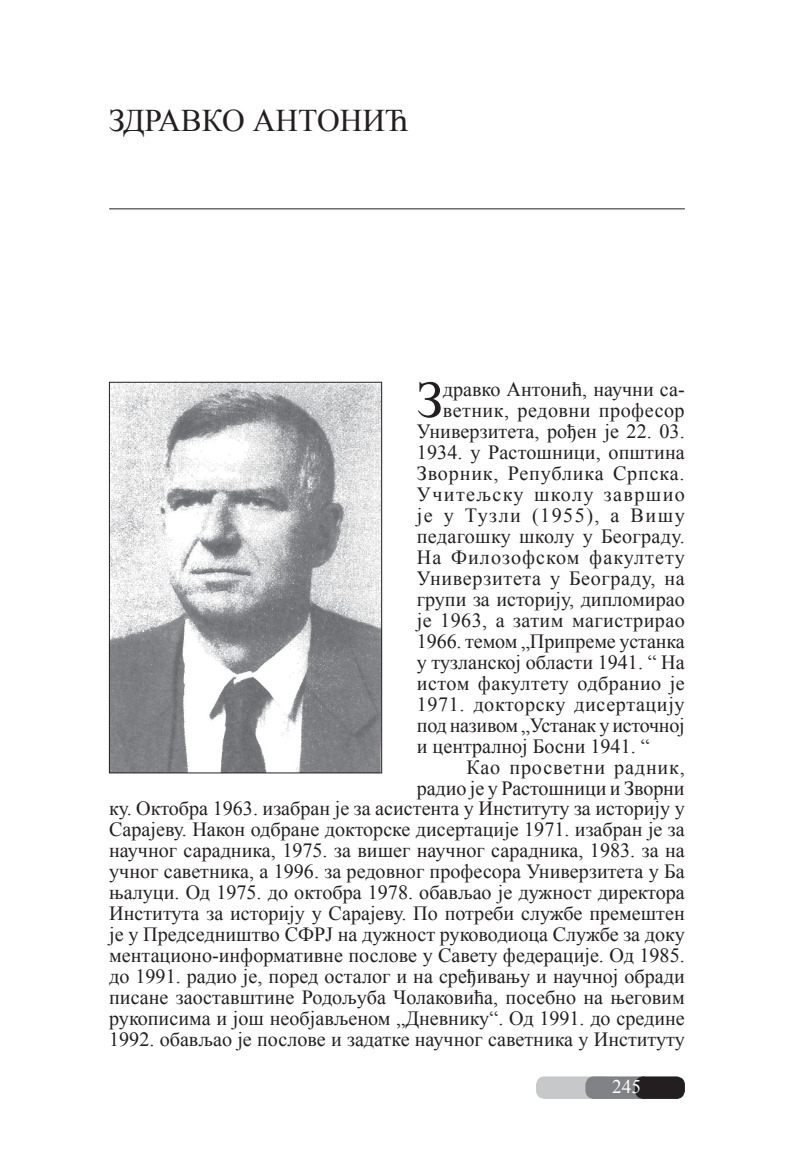
<style>
.page{position:relative;width:794px;height:1161px;background:#fff}
.page>*{position:absolute;margin:0;border:0;box-sizing:border-box;transform-origin:0 0}
.t1{font:51.8px "Times New Roman";color:#231f20}
.t2{font:31.5px "Times New Roman";color:#231f20}
.t3{font:20.12px/21px "Times New Roman";letter-spacing:.005em;color:#231f20;text-align:justify}
.t4{font:20.12px "Times New Roman";letter-spacing:.025em;color:#231f20}
.t5{font:20.12px "Times New Roman";letter-spacing:.04em;color:#231f20}
.t6{font:20.12px "Times New Roman";letter-spacing:-.015em;color:#231f20}
.t7{font:20.12px "Times New Roman";letter-spacing:.03em;color:#231f20}
.t8{font:20.12px "Times New Roman";letter-spacing:.035em;color:#231f20}
.t9{font:20.12px "Times New Roman";letter-spacing:.055em;color:#231f20}
.t10{font:20.12px "Times New Roman";letter-spacing:.065em;color:#231f20}
.t11{font:20.12px "Times New Roman";letter-spacing:.075em;color:#231f20}
.t12{font:19.25px "Times New Roman";color:#fff}
</style>
<div class="page">
<img style="left:111px;top:384px;width:269px;height:387px">
<div style="left:109px;top:382px;width:273px;height:391px;border:1px solid #231f20"></div>
<div style="left:536px;top:1077px;width:76px;height:21px;background:#c7c8ca;border-radius:8px"></div>
<div style="left:536px;top:1076px;width:77px;height:23px;border:1px solid #c7c8ca;border-radius:8px"></div>
<div style="left:586px;top:1077px;width:65px;height:21px;background:#808285;border-radius:8px"></div>
<div style="left:585px;top:1076px;width:66px;height:23px;border:1px solid #808285;border-radius:8px"></div>
<div style="left:635px;top:1077px;width:49px;height:21px;background:#231f20;border-radius:8px"></div>
<div style="left:635px;top:1076px;width:50px;height:23px;border:1px solid #231f20;border-radius:8px"></div>
<hr style="left:109px;top:208px;width:576px;height:1px;background:#231f20">
<h2 class="t2" style="left:109px;top:99px;width:301px">ЗДРАВКО АНТОНИЋ</h2>
<h1 class="t1" style="left:417px;top:365px;width:27px">З</h1>
<p class="t3" style="left:443px;top:378px;width:243px">дравко Антонић, научни са-</p>
<p class="t4" style="left:443px;top:397px;width:243px">ветник, редовни професор</p>
<p class="t3" style="left:417px;top:420px;width:269px">Универзитета, рођен је 22. 03.</p>
<p class="t3" style="left:417px;top:441px;width:269px">1934. у Растошници, oпштина</p>
<p class="t5" style="left:417px;top:460px;width:269px">Зворник, Република Српска.</p>
<p class="t10" style="left:417px;top:481px;width:269px">Учитељску школу завршио</p>
<p class="t11" style="left:417px;top:502px;width:269px">је у Тузли (1955), а Вишу</p>
<p class="t3" style="left:417px;top:525px;width:269px">педагошку школу у Београду.</p>
<p class="t9" style="left:417px;top:544px;width:269px">На Филозофском факултету</p>
<p class="t8" style="left:417px;top:565px;width:269px">Универзитета у Београду, на</p>
<p class="t3" style="left:417px;top:588px;width:269px">групи за историју, дипломирао</p>
<p class="t3" style="left:417px;top:609px;width:269px">је 1963, а затим магистрирао</p>
<p class="t3" style="left:417px;top:630px;width:269px">1966. темом „Припреме устанка</p>
<p class="t3" style="left:417px;top:651px;width:269px">у тузланској области 1941. “ На</p>
<p class="t4" style="left:417px;top:670px;width:269px">истом факултету одбранио је</p>
<p class="t7" style="left:417px;top:691px;width:269px">1971. докторску дисертацију</p>
<p class="t6" style="left:417px;top:712px;width:269px">под називом „Устанак у источној</p>
<p class="t3" style="left:417px;top:735px;width:234px">и централној Босни 1941. “</p>
<p class="t5" style="left:466px;top:753px;width:220px">Као просветни радник,</p>
<p class="t3" style="left:417px;top:777px;width:269px">радио је у Растошници и Зворни</p>
<p class="t3" style="left:109px;top:798px;width:577px">ку. Октобра 1963. изабран је за асистента у Институту за историју у Сарајеву. Након одбране докторске дисертације 1971. изабран је за научног сарадника, 1975. за вишег научног сарадника, 1983. за на учног саветника, а 1996. за редовног професора Универзитета у Ба њалуци. Од 1975. до октобра 1978. обављао је дужност директора Института за историју у Сарајеву. По потреби службе премештен је у Председништво СФРЈ на дужност руководиоца Службе за доку ментационо-информативне послове у Савету федерације. Од 1985. до 1991. радио је, поред осталог и на сређивању и научној обради писане заоставштине Родољуба Чолаковића, посебно на његовим рукописима и још необјављеном „Дневнику“. Од 1991. до средине 1992. обављао је послове и задатке научног саветника у Институту</p>
<p class="t12" style="left:612px;top:1073px;width:30px">245</p>
</div>
